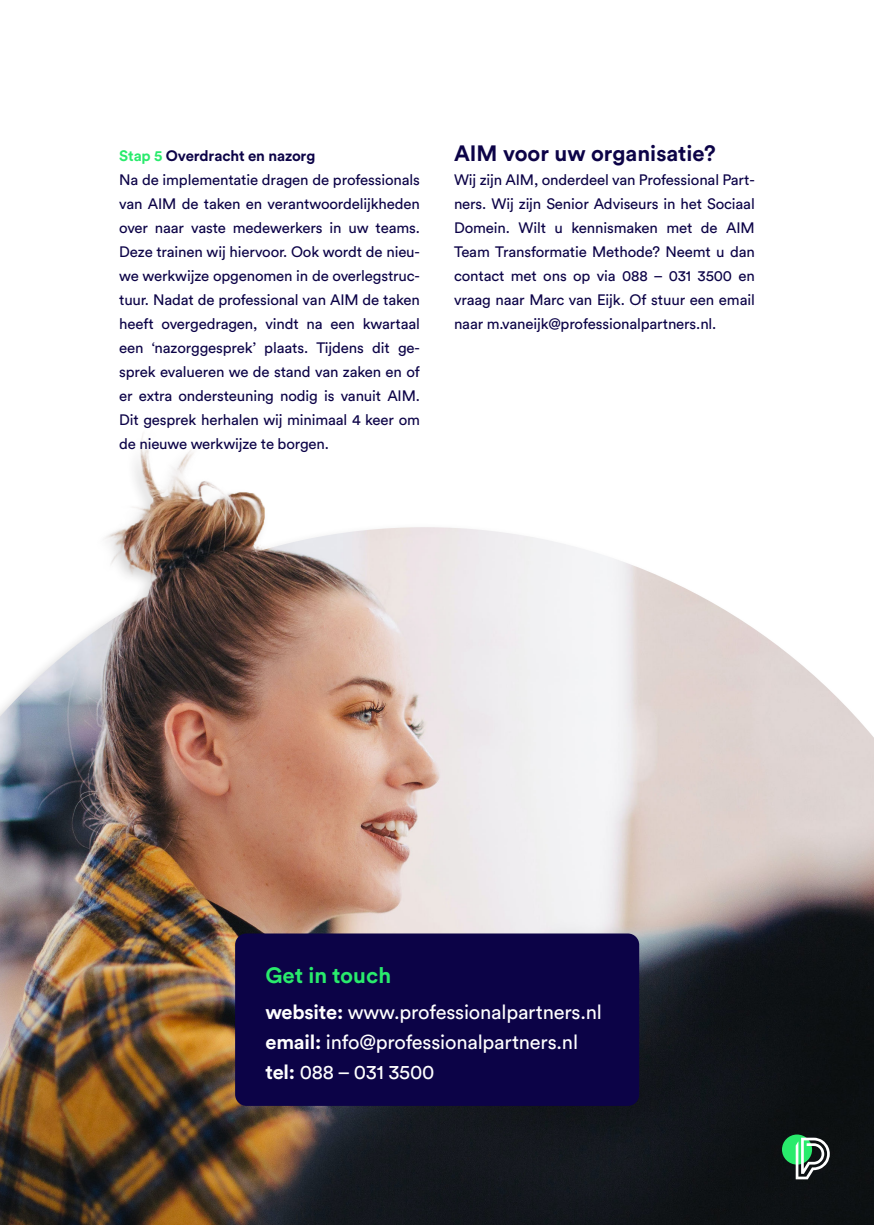
<style>
.page{position:relative;width:874px;height:1225px;background:#fff}
.page>*{position:absolute;margin:0;border:0;box-sizing:border-box;transform-origin:0 0}
.PP_Tussenkop{font:700 22px "Circular Std";color:#0c0347}
.PP_Tussenkop-2{font:700 22px "Circular XX";color:#29eb6c}
.PP_Plat{font:20px "Circular Std";letter-spacing:-.01em;color:#fff}
.PP_Plat-2{font:15px/24px "Circular Std";letter-spacing:-.01em;color:#0c0347;text-align:justify}
.PP_Plat-3{font:700 15px "Circular Std";letter-spacing:-.01em;color:#0c0347}
.s1{color:#29eb6c}
.s2{font-weight:700}
</style>
<div class="page">
<img style="left:127px;top:435px;width:138px;height:92px">
<img style="left:0;top:527px;width:873px;height:698px">
<div style="left:235px;top:933px;width:404px;height:173px;background:#0c0347;border-radius:11px"></div>
<div style="left:781px;top:1134px;width:30px;height:30px;background:#29eb6c;border-radius:50%"></div>
<svg style="left:795px;top:1137px;width:34px;height:42px"></svg>
<p class="PP_Plat-3" style="left:119px;top:146px;width:197px"><span class="s1">Stap 5</span> Overdracht en nazorg</p>
<p class="PP_Plat-2" style="left:119px;top:168px;width:302px">Na de implementatie dragen de professionals van AIM de taken en verantwoordelijkheden over naar vaste medewerkers in uw teams.<br>Deze trainen wij hiervoor. Ook wordt de nieu&shy;we werkwijze opgenomen in de overlegstruc&shy;tuur. Nadat de professional van AIM de taken heeft overgedragen, vindt na een kwartaal een ‘nazorggesprek’ plaats. Tijdens dit ge&shy;sprek evalueren we de stand van zaken en of er extra ondersteuning nodig is vanuit AIM.<br>Dit gesprek herhalen wij minimaal 4 keer om de nieuwe werkwijze te borgen.</p>
<p class="PP_Tussenkop" style="left:454px;top:139px;width:263px">AIM voor uw organisatie?</p>
<p class="PP_Plat-2" style="left:454px;top:168px;width:302px">Wij zijn AIM, onderdeel van Professional Part&shy;ners. Wij zijn Senior Adviseurs in het Sociaal Domein. Wilt u kennismaken met de AIM Team Transformatie Methode? Neemt u dan contact met ons op via 088 – 031 3500 en vraag naar Marc van Eijk. Of stuur een email naar m.vaneijk@professionalpartners.nl.</p>
<p class="PP_Tussenkop-2" style="left:265px;top:959px;width:127px">Get in touch</p>
<p class="PP_Plat" style="left:265px;top:999px;width:338px"><span class="s2">website:</span> www.professionalpartners.nl</p>
<p class="PP_Plat" style="left:265px;top:1029px;width:314px"><span class="s2">email:</span> info@professionalpartners.nl</p>
<p class="PP_Plat" style="left:265px;top:1059px;width:170px"><span class="s2">tel:</span> 088 – 031 3500</p>
</div>
